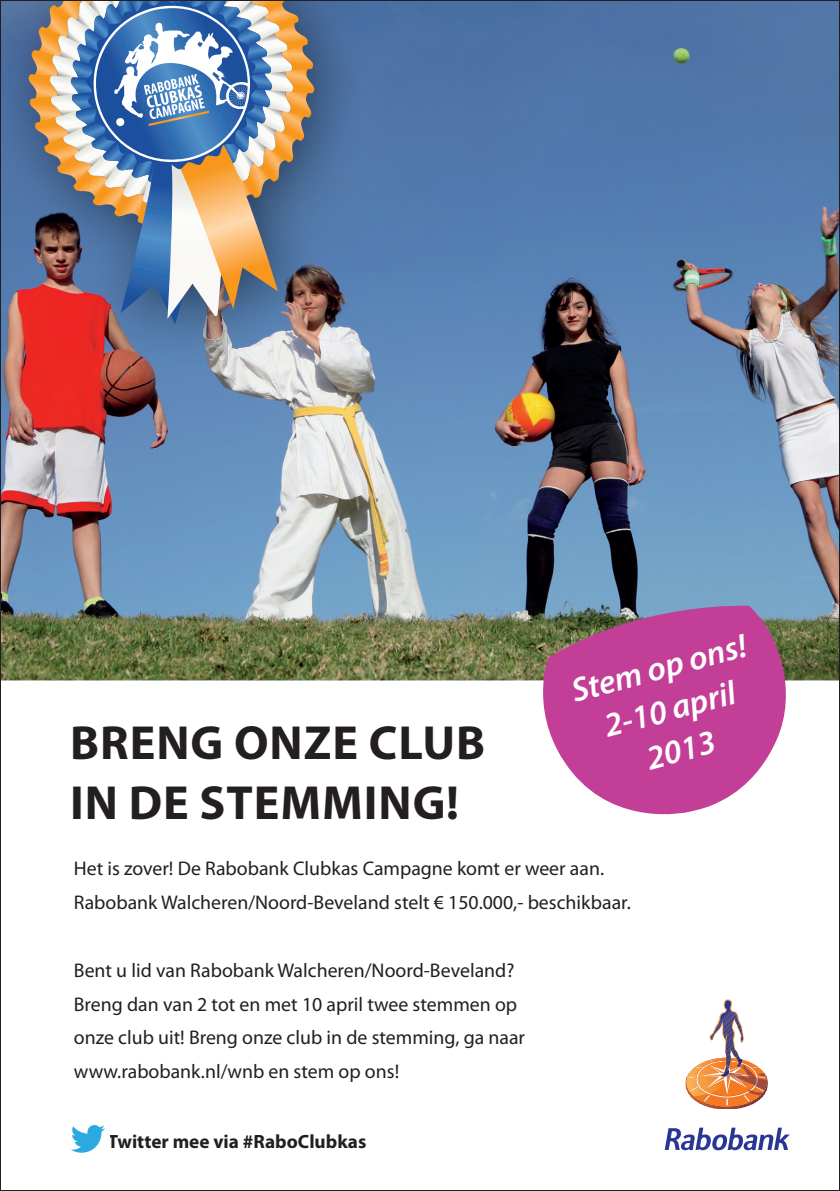
<style>
.page{position:relative;width:840px;height:1191px;background:#fff}
.page>*{position:absolute;margin:0;border:0;box-sizing:border-box;transform-origin:0 0}
.t1{font:700 48px "Myriad Pro";letter-spacing:.02em;color:#231f20}
.t2{font:italic 600 33.8px/42.4px "Myriad Pro";color:#fff;text-align:center}
.t3{font:19.8px/34px "Myriad Pro";color:#231f20}
.t4{font:700 19.2px "Myriad Pro";color:#231f20}
</style>
<div class="page">
<img style="left:2px;top:2px;width:835px;height:678px">
<img style="left:2px;top:2px;width:360px;height:363px">
<svg style="left:24px;top:2px;width:295px;height:322px;background:#8a8d9b"></svg>
<svg style="left:664px;top:1127px;width:125px;height:23px"></svg>
<hr style="left:683px;top:1069px;width:2px;height:40px;background:#cc622b">
<hr style="left:685px;top:1069px;width:1px;height:40px;background:#cb612c">
<hr style="left:686px;top:1069px;width:1px;height:40px;background:#ca602c">
<hr style="left:687px;top:1069px;width:1px;height:40px;background:#c9602c">
<hr style="left:688px;top:1069px;width:1px;height:40px;background:#c85f2c">
<hr style="left:689px;top:1069px;width:1px;height:40px;background:#c75e2d">
<hr style="left:690px;top:1069px;width:1px;height:40px;background:#c65d2d">
<hr style="left:691px;top:1069px;width:1px;height:40px;background:#c55d2d">
<hr style="left:692px;top:1069px;width:1px;height:40px;background:#c45c2d">
<hr style="left:693px;top:1069px;width:1px;height:40px;background:#c25b2e">
<hr style="left:694px;top:1069px;width:1px;height:40px;background:#c15b2e">
<hr style="left:695px;top:1069px;width:1px;height:40px;background:#c05a2e">
<hr style="left:696px;top:1069px;width:1px;height:40px;background:#bf592e">
<hr style="left:697px;top:1069px;width:1px;height:40px;background:#be582f">
<hr style="left:698px;top:1069px;width:1px;height:40px;background:#bd582f">
<hr style="left:699px;top:1069px;width:1px;height:40px;background:#bb572f">
<hr style="left:700px;top:1069px;width:1px;height:40px;background:#bb562f">
<hr style="left:701px;top:1069px;width:1px;height:40px;background:#b9552f">
<hr style="left:702px;top:1069px;width:1px;height:40px;background:#b85430">
<hr style="left:703px;top:1069px;width:1px;height:40px;background:#b75430">
<hr style="left:704px;top:1069px;width:1px;height:40px;background:#b65430">
<hr style="left:705px;top:1069px;width:1px;height:40px;background:#b55430">
<hr style="left:706px;top:1069px;width:1px;height:40px;background:#b45330">
<hr style="left:707px;top:1069px;width:1px;height:40px;background:#b35131">
<hr style="left:708px;top:1069px;width:1px;height:40px;background:#b25131">
<hr style="left:709px;top:1069px;width:1px;height:40px;background:#b05131">
<hr style="left:710px;top:1069px;width:1px;height:40px;background:#af5031">
<hr style="left:711px;top:1069px;width:1px;height:40px;background:#ae4f31">
<hr style="left:712px;top:1069px;width:1px;height:40px;background:#ad4f31">
<hr style="left:713px;top:1069px;width:1px;height:40px;background:#ac4e31">
<hr style="left:714px;top:1069px;width:1px;height:40px;background:#aa4d32">
<hr style="left:715px;top:1069px;width:1px;height:40px;background:#a94d32">
<hr style="left:716px;top:1069px;width:1px;height:40px;background:#a84c32">
<hr style="left:717px;top:1069px;width:1px;height:40px;background:#a74c32">
<hr style="left:718px;top:1069px;width:1px;height:40px;background:#a64b32">
<hr style="left:719px;top:1069px;width:1px;height:40px;background:#a54a32">
<hr style="left:720px;top:1069px;width:1px;height:40px;background:#a44a32">
<hr style="left:721px;top:1069px;width:1px;height:40px;background:#a34933">
<hr style="left:722px;top:1069px;width:1px;height:40px;background:#a24933">
<hr style="left:723px;top:1069px;width:1px;height:40px;background:#a14833">
<hr style="left:724px;top:1069px;width:1px;height:40px;background:#a04733">
<hr style="left:725px;top:1069px;width:1px;height:40px;background:#9f4733">
<hr style="left:726px;top:1069px;width:1px;height:40px;background:#9e4733">
<hr style="left:727px;top:1069px;width:1px;height:40px;background:#9d4633">
<hr style="left:728px;top:1069px;width:1px;height:40px;background:#9c4534">
<hr style="left:729px;top:1069px;width:1px;height:40px;background:#9b4434">
<hr style="left:730px;top:1069px;width:1px;height:40px;background:#9a4434">
<hr style="left:731px;top:1069px;width:1px;height:40px;background:#994334">
<hr style="left:732px;top:1069px;width:1px;height:40px;background:#984334">
<hr style="left:733px;top:1069px;width:1px;height:40px;background:#974234">
<hr style="left:734px;top:1069px;width:1px;height:40px;background:#964234">
<hr style="left:735px;top:1069px;width:1px;height:40px;background:#954135">
<hr style="left:736px;top:1069px;width:1px;height:40px;background:#934035">
<hr style="left:737px;top:1069px;width:1px;height:40px;background:#934035">
<hr style="left:738px;top:1069px;width:1px;height:40px;background:#913f35">
<hr style="left:739px;top:1069px;width:1px;height:40px;background:#913f35">
<hr style="left:740px;top:1069px;width:1px;height:40px;background:#8f3e35">
<hr style="left:741px;top:1069px;width:1px;height:40px;background:#8f3d35">
<hr style="left:742px;top:1069px;width:1px;height:40px;background:#8d3d35">
<hr style="left:743px;top:1069px;width:1px;height:40px;background:#8d3d35">
<hr style="left:744px;top:1069px;width:1px;height:40px;background:#8b3c35">
<hr style="left:745px;top:1069px;width:1px;height:40px;background:#8a3c35">
<hr style="left:746px;top:1069px;width:1px;height:40px;background:#893b35">
<hr style="left:747px;top:1069px;width:1px;height:40px;background:#883b35">
<hr style="left:748px;top:1069px;width:1px;height:40px;background:#873a35">
<hr style="left:749px;top:1069px;width:1px;height:40px;background:#863935">
<hr style="left:750px;top:1069px;width:1px;height:40px;background:#853935">
<hr style="left:751px;top:1069px;width:1px;height:40px;background:#843935">
<hr style="left:752px;top:1069px;width:1px;height:40px;background:#833835">
<hr style="left:753px;top:1069px;width:1px;height:40px;background:#823835">
<hr style="left:754px;top:1069px;width:1px;height:40px;background:#813735">
<hr style="left:755px;top:1069px;width:1px;height:40px;background:#803635">
<hr style="left:756px;top:1069px;width:1px;height:40px;background:#7f3635">
<hr style="left:757px;top:1069px;width:1px;height:40px;background:#7d3635">
<hr style="left:758px;top:1069px;width:1px;height:40px;background:#7d3535">
<hr style="left:759px;top:1069px;width:1px;height:40px;background:#7b3535">
<hr style="left:760px;top:1069px;width:1px;height:40px;background:#7b3535">
<hr style="left:761px;top:1069px;width:1px;height:40px;background:#793435">
<hr style="left:762px;top:1069px;width:1px;height:40px;background:#783435">
<hr style="left:763px;top:1069px;width:1px;height:40px;background:#773335">
<hr style="left:764px;top:1069px;width:1px;height:40px;background:#763335">
<hr style="left:765px;top:1069px;width:1px;height:40px;background:#753335">
<hr style="left:766px;top:1069px;width:2px;height:40px;background:#743236">
<svg style="left:684px;top:999px;width:84px;height:107px"></svg>
<svg style="left:526px;top:601px;width:271px;height:214px;fill:#c33f97"></svg>
<svg style="left:71px;top:1125px;width:34px;height:27px"></svg>
<h2 class="t2" style="left:566px;top:670px;width:181px;rotate:-15deg">Stem op ons!<br>2-10 april</h2>
<h1 class="t1" style="left:70px;top:712px;width:416px">BRENG ONZE CLUB</h1>
<h2 class="t2" style="left:641px;top:737px;width:72px;rotate:-15deg">2013</h2>
<h1 class="t1" style="left:70px;top:771px;width:390px">IN DE STEMMING!</h1>
<p class="t3" style="left:74px;top:850px;width:558px">Het is zover! De Rabobank Clubkas Campagne komt er weer aan.<br>Rabobank Walcheren/Noord-Beveland stelt € 150.000,- beschikbaar.</p>
<p class="t3" style="left:74px;top:952px;width:452px">Bent u lid van Rabobank Walcheren/Noord-Beveland?<br>Breng dan van 2 tot en met 10 april twee stemmen op onze club uit! Breng onze club in de stemming, ga naar www.rabobank.nl/wnb en stem op ons!</p>
<p class="t4" style="left:108px;top:1128px;width:260px">Twitter mee via #RaboClubkas</p>
</div>
